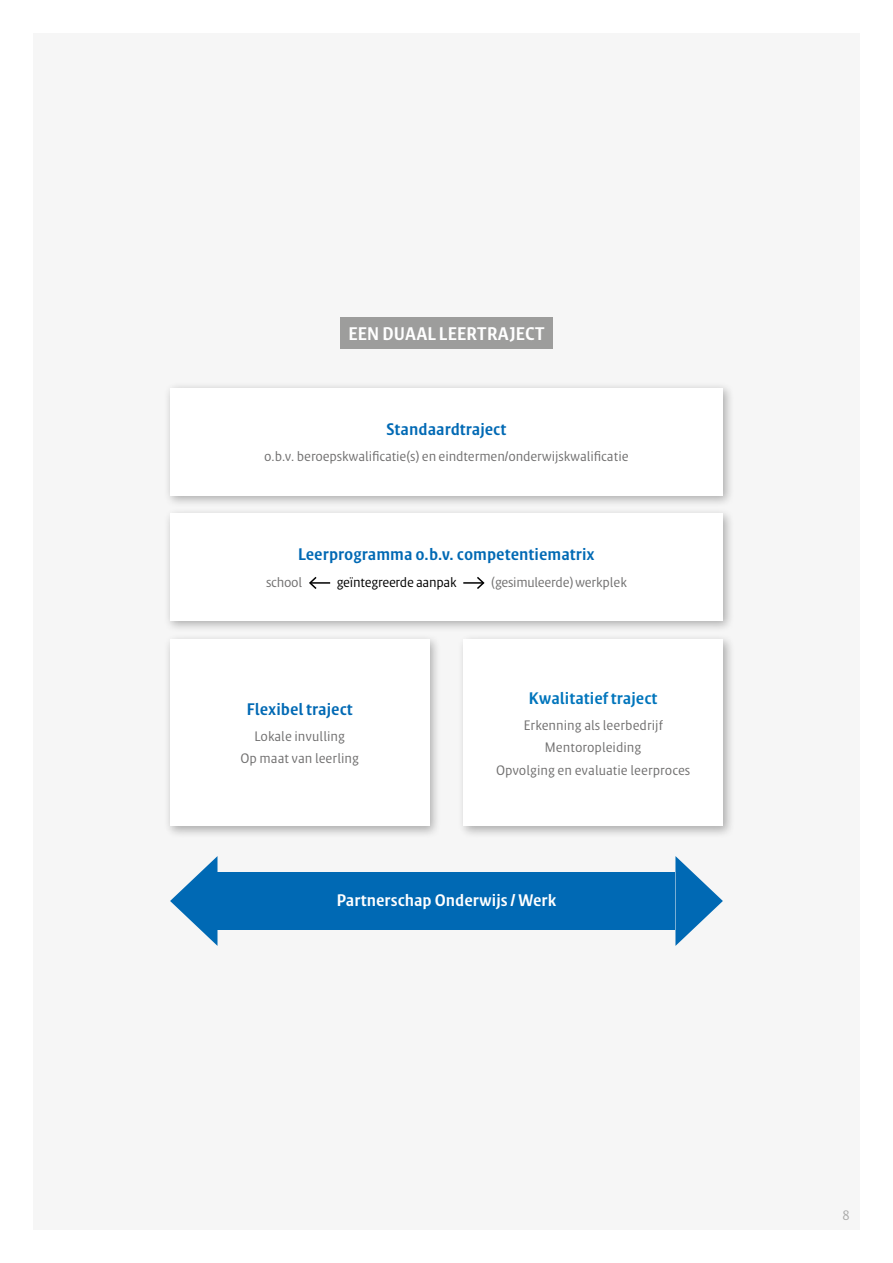
<style>
.page{position:relative;width:893px;height:1263px;background:#f6f6f6}
.page>*{position:absolute;margin:0;border:0;box-sizing:border-box;transform-origin:0 0}
.t1{font:700 18px "Klaus FY";letter-spacing:.01em;color:#fff}
.t2{font:700 16.5px "Klaus FY";color:#0069b4}
.t3{font:700 16.5px "Klaus FY";color:#fff}
.t4{font:700 16.5px "Klaus FY";color:#0075bc}
.t5{font:13.5px/22.2px "Klaus FY";color:#706f6f;text-align:center}
.t6{font:13.5px "Klaus FY";letter-spacing:-.02em;color:#706f6f}
.t7{font:13.5px "Klaus FY";letter-spacing:-.02em;color:#000}
.t8{font:13.5px "Klaus FY";color:#a8a8a7}
</style>
<div class="page">
<div style="left:217px;top:872px;width:458px;height:58px;background:#0069b4"></div>
<svg style="left:170px;top:856px;width:47px;height:90px"></svg>
<svg style="left:675px;top:856px;width:48px;height:90px"></svg>
<div style="left:164px;top:633px;width:277px;height:205px;background:#000;opacity:.3"></div>
<div style="left:170px;top:639px;width:259px;height:187px;background:#fff"></div>
<div style="left:164px;top:382px;width:571px;height:126px;background:#000;opacity:.3"></div>
<div style="left:170px;top:388px;width:553px;height:107px;background:#fff"></div>
<div style="left:164px;top:507px;width:571px;height:126px;background:#000;opacity:.3"></div>
<div style="left:170px;top:513px;width:553px;height:108px;background:#fff"></div>
<hr style="left:310px;top:582px;width:20px;height:2px;background:#000">
<svg style="left:309px;top:577px;width:9px;height:12px"></svg>
<hr style="left:463px;top:582px;width:20px;height:2px;background:#000">
<svg style="left:475px;top:577px;width:10px;height:12px"></svg>
<div style="left:457px;top:633px;width:278px;height:205px;background:#000;opacity:.3"></div>
<div style="left:463px;top:639px;width:260px;height:187px;background:#fff"></div>
<div style="left:340px;top:317px;width:213px;height:31px;background:#9d9d9c"></div>
<h1 class="t1" style="left:348px;top:322px;width:198px">EEN DUAAL LEERTRAJECT</h1>
<p class="t2" style="left:387px;top:418px;width:121px">Standaardtraject</p>
<p class="t5" style="left:264px;top:445px;width:366px">o.b.v. beroepskwalificatie(s) en eindtermen/onderwijskwalificatie</p>
<p class="t2" style="left:298px;top:544px;width:298px">Leerprogramma o.b.v. competentiematrix</p>
<p class="t5" style="left:266px;top:571px;width:38px">school</p>
<p class="t7" style="left:337px;top:574px;width:121px">geïntegreerde aanpak</p>
<p class="t6" style="left:491px;top:574px;width:137px">(gesimuleerde) werkplek</p>
<p class="t2" style="left:247px;top:698px;width:108px">Flexibel traject</p>
<p class="t5" style="left:240px;top:725px;width:120px">Lokale invulling<br>Op maat van leerling</p>
<p class="t4" style="left:529px;top:687px;width:130px">Kwalitatief traject</p>
<p class="t5" style="left:496px;top:714px;width:196px">Erkenning als leerbedrijf<br>Mentoropleiding<br>Opvolging en evaluatie leerproces</p>
<p class="t3" style="left:337px;top:890px;width:221px">Partnerschap Onderwijs / Werk</p>
<p class="t8" style="left:842px;top:1207px;width:9px">8</p>
</div>
